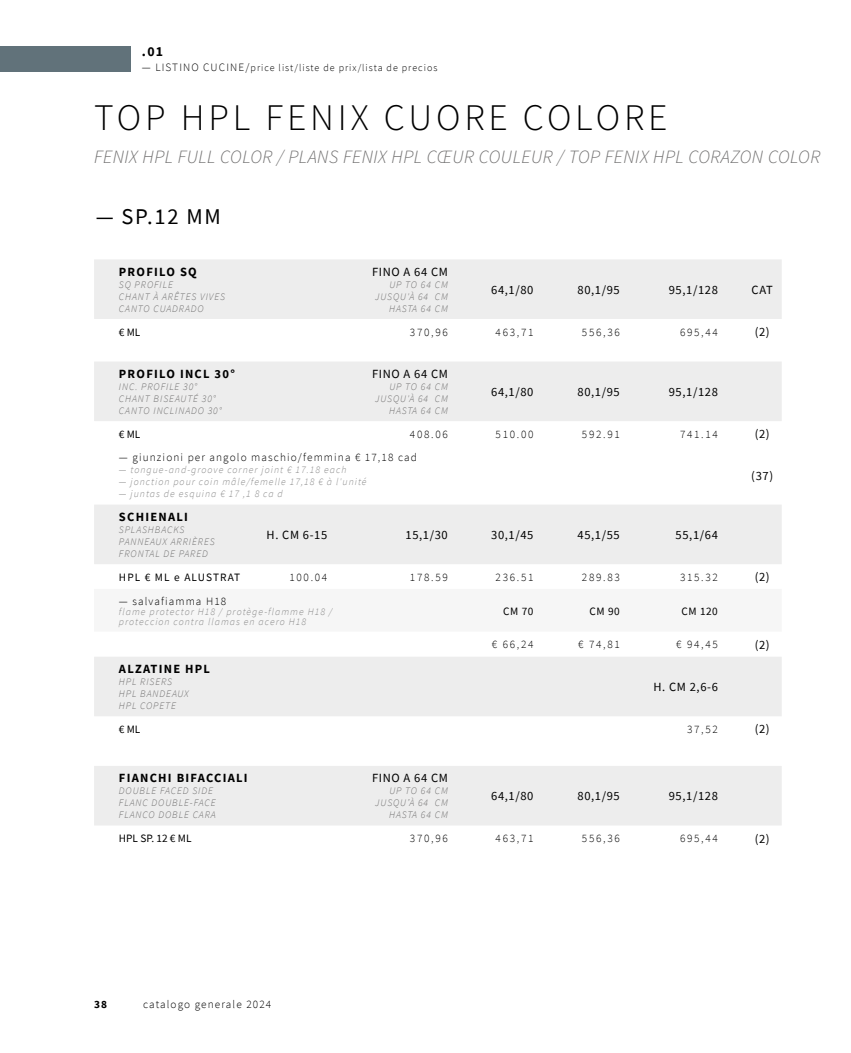
<style>
.page{position:relative;width:851px;height:1053px;background:#fff}
.page>*{position:absolute;margin:0;border:0;box-sizing:border-box;transform-origin:0 0}
.t1{font:37.5px "Source Sans Variable";letter-spacing:.1em;color:#000}
.t2{font:22.5px "Source Sans Pro";color:#000}
.t3{font:italic 18.75px "Source Sans Variable";letter-spacing:.025em;color:#706f6f}
.t4{font:700 13.75px "Source Sans Pro";color:#000}
.t5{font:12.5px "Source Sans Pro";letter-spacing:.05em;color:#000}
.t6{font:700 12.5px "Source Sans Pro";letter-spacing:.1em;color:#000}
.t7{font:300 11.25px "Source Sans Pro";letter-spacing:.1em;color:#000}
.t8{font:11.25px "Source Sans Pro";letter-spacing:.05em;color:#000}
.t9{font:11.25px "Source Sans Pro";letter-spacing:.1em;color:#000}
.t10{font:700 11.25px "Source Sans Pro";color:#000}
.t11{font:italic 300 10px/12px "Source Sans Pro";letter-spacing:.09em;color:#706f6f}
.t12{font:italic 300 10px/10px "Source Sans Pro";letter-spacing:.1em;color:#878787}
.t13{font:300 10px "Source Sans Pro";letter-spacing:.1em;color:#000}
.s1{font-size:11.25px}
</style>
<div class="page">
<svg style="left:94px;top:259px;width:687px;height:566px;fill:#ededed"></svg>
<div style="left:94px;top:589px;width:687px;height:42px;background:#f6f6f6"></div>
<div style="left:0;top:47px;width:130px;height:25px;background:#61727a"></div>
<h3 class="t4" style="left:142px;top:42px;width:23px">.01</h3>
<p class="t13" style="left:142px;top:61px;width:297px"><span class="s1">— LISTINO CUCINE/</span>price list/liste de prix/lista de precios</p>
<h1 class="t1" style="left:94px;top:95px;width:575px">TOP HPL FENIX CUORE COLORE</h1>
<h3 class="t3" style="left:94px;top:146px;width:727px">FENIX HPL FULL COLOR / PLANS FENIX HPL CŒUR COULEUR / TOP FENIX HPL CORAZON COLOR</h3>
<h2 class="t2" style="left:96px;top:203px;width:127px">— SP.12 MM</h2>
<p class="t6" style="left:119px;top:263px;width:79px">PROFILO SQ</p>
<p class="t11" style="left:119px;top:278px;width:108px">SQ PROFILE<br>CHANT À ARÊTES VIVES<br>CANTO CUADRADO</p>
<p class="t5" style="left:372px;top:264px;width:77px">FINO A 64 CM</p>
<p class="t11" style="left:375px;top:278px;width:74px;text-align:right">UP TO 64 CM<br>JUSQU'À 64 CM<br>HASTA 64 CM</p>
<p class="t5" style="left:491px;top:282px;width:44px">64,1/80</p>
<p class="t5" style="left:577px;top:282px;width:44px">80,1/95</p>
<p class="t5" style="left:668px;top:282px;width:51px">95,1/128</p>
<p class="t5" style="left:751px;top:282px;width:23px">CAT</p>
<p class="t8" style="left:119px;top:325px;width:23px">€ ML</p>
<p class="t7" style="left:410px;top:325px;width:39px">370,96</p>
<p class="t7" style="left:495px;top:325px;width:39px">463,71</p>
<p class="t7" style="left:582px;top:325px;width:39px">556,36</p>
<p class="t7" style="left:680px;top:325px;width:39px">695,44</p>
<p class="t5" style="left:754px;top:324px;width:17px">(2)</p>
<p class="t6" style="left:119px;top:365px;width:117px">PROFILO INCL 30°</p>
<p class="t11" style="left:119px;top:380px;width:104px">INC. PROFILE 30°<br>CHANT BISEAUTÉ 30°<br>CANTO INCLINADO 30°</p>
<p class="t5" style="left:372px;top:366px;width:77px">FINO A 64 CM</p>
<p class="t11" style="left:375px;top:380px;width:74px;text-align:right">UP TO 64 CM<br>JUSQU'À 64 CM<br>HASTA 64 CM</p>
<p class="t5" style="left:491px;top:384px;width:44px">64,1/80</p>
<p class="t5" style="left:577px;top:384px;width:44px">80,1/95</p>
<p class="t5" style="left:668px;top:384px;width:51px">95,1/128</p>
<p class="t8" style="left:119px;top:427px;width:23px">€ ML</p>
<p class="t7" style="left:410px;top:427px;width:39px">408.06</p>
<p class="t7" style="left:495px;top:427px;width:39px">510.00</p>
<p class="t7" style="left:582px;top:427px;width:39px">592.91</p>
<p class="t7" style="left:680px;top:427px;width:39px">741.14</p>
<p class="t5" style="left:754px;top:426px;width:17px">(2)</p>
<p class="t7" style="left:119px;top:451px;width:299px">— giunzioni per angolo maschio/femmina € 17,18 cad</p>
<p class="t12" style="left:119px;top:465px;width:229px">— tongue-and-groove corner joint € 17.18 each</p>
<p class="t12" style="left:119px;top:477px;width:249px">— jonction pour coin mâle/femelle 17,18 € à l'unité</p>
<p class="t12" style="left:119px;top:489px;width:165px">— juntas de esquina € 17 ,1 8 ca d</p>
<p class="t5" style="left:751px;top:468px;width:23px">(37)</p>
<p class="t6" style="left:119px;top:508px;width:70px">SCHIENALI</p>
<p class="t11" style="left:119px;top:523px;width:97px">SPLASHBACKS<br>PANNEAUX ARRIÈRES<br>FRONTAL DE PARED</p>
<p class="t5" style="left:266px;top:527px;width:62px">H. CM 6-15</p>
<p class="t5" style="left:405px;top:527px;width:44px">15,1/30</p>
<p class="t5" style="left:491px;top:527px;width:44px">30,1/45</p>
<p class="t5" style="left:577px;top:527px;width:44px">45,1/55</p>
<p class="t5" style="left:675px;top:527px;width:44px">55,1/64</p>
<p class="t9" style="left:119px;top:570px;width:123px">HPL € ML e ALUSTRAT</p>
<p class="t7" style="left:289px;top:570px;width:39px">100.04</p>
<p class="t7" style="left:410px;top:570px;width:39px">178.59</p>
<p class="t7" style="left:495px;top:570px;width:39px">236.51</p>
<p class="t7" style="left:582px;top:570px;width:39px">289.83</p>
<p class="t7" style="left:680px;top:570px;width:39px">315.32</p>
<p class="t5" style="left:754px;top:569px;width:17px">(2)</p>
<p class="t7" style="left:119px;top:594px;width:109px">— salvafiamma H18</p>
<p class="t12" style="left:119px;top:606px;width:215px">flame protector H18 / protège-flamme H18 / proteccion contra llamas en acero H18</p>
<p class="t8" style="left:503px;top:603px;width:32px">CM 70</p>
<p class="t8" style="left:589px;top:603px;width:32px">CM 90</p>
<p class="t8" style="left:681px;top:603px;width:38px">CM 120</p>
<p class="t7" style="left:491px;top:637px;width:43px">€ 66,24</p>
<p class="t7" style="left:578px;top:637px;width:43px">€ 74,81</p>
<p class="t7" style="left:676px;top:637px;width:43px">€ 94,45</p>
<p class="t5" style="left:754px;top:636px;width:17px">(2)</p>
<p class="t6" style="left:119px;top:660px;width:93px">ALZATINE HPL</p>
<p class="t11" style="left:119px;top:675px;width:71px">HPL RISERS<br>HPL BANDEAUX<br>HPL COPETE</p>
<p class="t5" style="left:653px;top:679px;width:66px">H. CM 2,6-6</p>
<p class="t8" style="left:119px;top:722px;width:23px">€ ML</p>
<p class="t7" style="left:687px;top:722px;width:32px">37,52</p>
<p class="t5" style="left:754px;top:721px;width:17px">(2)</p>
<p class="t6" style="left:119px;top:769px;width:130px">FIANCHI BIFACCIALI</p>
<p class="t11" style="left:119px;top:785px;width:98px">DOUBLE FACED SIDE<br>FLANC DOUBLE-FACE<br>FLANCO DOBLE CARA</p>
<p class="t5" style="left:372px;top:770px;width:77px">FINO A 64 CM</p>
<p class="t11" style="left:375px;top:785px;width:74px;text-align:right">UP TO 64 CM<br>JUSQU’À 64 CM<br>HASTA 64 CM</p>
<p class="t5" style="left:491px;top:788px;width:44px">64,1/80</p>
<p class="t5" style="left:577px;top:788px;width:44px">80,1/95</p>
<p class="t5" style="left:668px;top:788px;width:51px">95,1/128</p>
<p class="t8" style="left:119px;top:831px;width:74px">HPL SP. 12 € ML</p>
<p class="t7" style="left:410px;top:831px;width:39px">370,96</p>
<p class="t7" style="left:495px;top:831px;width:39px">463,71</p>
<p class="t7" style="left:582px;top:831px;width:39px">556,36</p>
<p class="t7" style="left:680px;top:831px;width:39px">695,44</p>
<p class="t5" style="left:754px;top:830px;width:17px">(2)</p>
<p class="t10" style="left:94px;top:996px;width:15px">38</p>
<p class="t7" style="left:143px;top:997px;width:130px">catalogo generale 2024</p>
</div>
